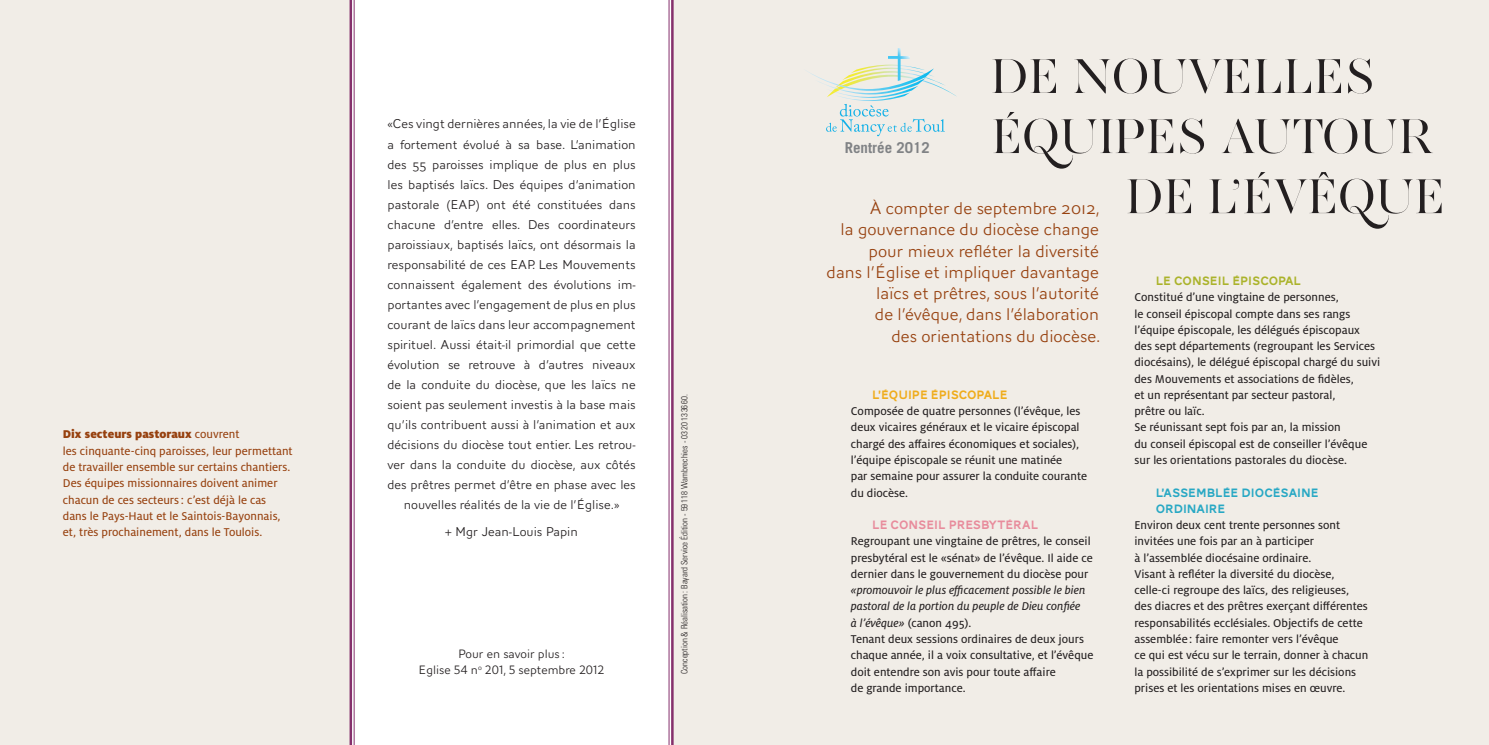
<style>
.page{position:relative;width:1489px;height:745px;background:#fff}
.page>*{position:absolute;margin:0;border:0;box-sizing:border-box;transform-origin:0 0}
.t1{font:300 50px/60px "AW Conqueror Didot";color:#231f20}
.t2{font:300 17.5px/21.2px "AW Conqueror Sans";color:#97410f;text-align:right}
.t3{font:700 15px "Trade Gothic";color:#808285}
.t4{font:300 13.12px/20px "AW Conqueror Sans";color:#231f20;text-align:center}
.t5{font:12.5px/16.2px "Milo OT Text";color:#231f20}
.t6{font:12.5px/16.2px "Milo OT Text";color:#97410f}
.t7{font:12.5px/16.2px "Milo OT Text Ita";color:#231f20}
.t8{font:300 12.5px/16.2px "AW Conqueror Sans";color:#231f20;text-align:center}
.t9{font:12.5px/16.2px "AW Conqueror Carved One";color:#28a8c4}
.t10{font:900 12.5px "Milo OT";color:#97410f}
.t11{font:12.5px "AW Conqueror Carved One";color:#e88c9c}
.t12{font:12.5px "AW Conqueror Carved One";color:#abb32b}
.t13{font:12.5px "AW Conqueror Carved One";color:#efac1c}
.t14{font:300 condensed 8.75px "Univers";color:#231f20}
.s1{font-family:"Milo OT Text";font-weight:400}
.s2{font-family:"Milo OT Text Ita"}
</style>
<div class="page">
<div style="left:0;top:0;width:1488px;height:744px;background:#f1ede7"></div>
<svg style="left:349px;top:0;width:325px;height:744px;background:#b582a5"></svg>
<div style="left:354px;top:0;width:315px;height:744px;background:#fff"></div>
<svg style="left:807px;top:48px;width:150px;height:88px"></svg>
<p class="t10" style="left:63px;top:427px;width:178px">Dix secteurs pastoraux <span class="s1">couvrent</span></p>
<p class="t6" style="left:63px;top:442px;width:231px">les cinquante-cinq paroisses, leur permettant de travailler ensemble sur certains chantiers.<br>Des équipes missionnaires doivent animer chacun de ces secteurs: c’est déjà le cas dans le Pays-Haut et le Saintois-Bayonnais, et, très prochainement, dans le Toulois.</p>
<p class="t4" style="left:387px;top:114px;width:250px">«Ces vingt dernières années, la vie de l’Église a fortement évolué à sa base. L’animation des 55 paroisses implique de plus en plus les baptisés laïcs. Des équipes d’animation pastorale (EAP) ont été constituées dans chacune d’entre elles. Des coordinateurs paroissiaux, baptisés laïcs, ont désormais la responsabilité de ces EAP. Les Mouvements connaissent également des évolutions im&shy;portantes avec l’engagement de plus en plus courant de laïcs dans leur accompagnement spirituel. Aussi était-il primordial que cette évolution se retrouve à d’autres niveaux de la conduite du diocèse, que les laïcs ne soient pas seulement investis à la base mais qu’ils contribuent aussi à l’animation et aux décisions du diocèse tout entier. Les retrou&shy;ver dans la conduite du diocèse, aux côtés des prêtres permet d’être en phase avec les nouvelles réalités de la vie de l’Église.»</p>
<p class="t4" style="left:445px;top:521px;width:134px">+ Mgr Jean-Louis Papin</p>
<p class="t8" style="left:418px;top:645px;width:187px">Pour en savoir plus :<br>Eglise 54 n<sup>o</sup> 201, 5 septembre 2012</p>
<p class="t14" style="left:679px;top:673px;width:281px;rotate:-90deg">Conception &amp; Réalisation : Bayard Service Édition - 59 118 Wambrechies - 03 20 13 36 60.</p>
<h1 class="t1" style="left:991px;top:46px;width:443px">DE NOUVELLES<br>ÉQUIPES AUTOUR<br>D</h1>
<p class="t3" style="left:844px;top:138px;width:87px">Rentrée 2012</p>
<h1 class="t1" style="left:1163px;top:166px;width:283px">E L’ÉVÊQUE</h1>
<h2 class="t2" style="left:826px;top:197px;width:275px">À compter de septembre 2012,<br>la gouvernance du diocèse change pour mieux refléter la diversité<br>dans l’Église et impliquer davantage laïcs et prêtres, sous l’autorité<br>de l’évêque, dans l’élaboration<br>des orientations du diocèse.</h2>
<p class="t12" style="left:1155px;top:275px;width:147px">LE CONSEIL ÉPISCOPAL</p>
<p class="t5" style="left:1134px;top:289px;width:247px">Constitué d’une vingtaine de personnes,<br>le conseil épiscopal compte dans ses rangs l’équipe épiscopale, les délégués épiscopaux des sept départements (regroupant les Services diocésains), le délégué épiscopal chargé du suivi des Mouvements et associations de fidèles,<br>et un représentant par secteur pastoral,<br>prêtre ou laïc.<br>Se réunissant sept fois par an, la mission<br>du conseil épiscopal est de conseiller l’évêque sur les orientations pastorales du diocèse.</p>
<p class="t9" style="left:1155px;top:485px;width:164px">L’ASSEMBLÉE DIOCÉSAINE<br>ORDINAIRE</p>
<p class="t5" style="left:1134px;top:517px;width:235px">Environ deux cent trente personnes sont invitées une fois par an à participer<br>à l’assemblée diocésaine ordinaire.<br>Visant à refléter la diversité du diocèse, celle-ci regroupe des laïcs, des religieuses, des diacres et des prêtres exerçant différentes responsabilités ecclésiales. Objectifs de cette assemblée : faire remonter vers l’évêque<br>ce qui est vécu sur le terrain, donner à chacun la possibilité de s’exprimer sur les décisions prises et les orientations mises en œuvre.</p>
<p class="t13" style="left:872px;top:389px;width:137px">L’ÉQUIPE ÉPISCOPALE</p>
<p class="t5" style="left:850px;top:403px;width:238px">Composée de quatre personnes (l’évêque, les deux vicaires généraux et le vicaire épiscopal chargé des affaires économiques et sociales), l’équipe épiscopale se réunit une matinée<br>par semaine pour assurer la conduite courante du diocèse.</p>
<p class="t11" style="left:872px;top:519px;width:168px">LE CONSEIL PRESBYTÉRAL</p>
<p class="t5" style="left:850px;top:533px;width:243px">Regroupant une vingtaine de prêtres, le conseil presbytéral est le «sénat» de l’évêque. Il aide ce dernier dans le gouvernement du diocèse pour</p>
<p class="t7" style="left:850px;top:582px;width:236px">«promouvoir le plus efficacement possible le bien pastoral de la portion du peuple de Dieu confiée</p>
<p class="t5" style="left:850px;top:614px;width:244px"><span class="s2">à l’évêque»</span> (canon 495).<br>Tenant deux sessions ordinaires de deux jours chaque année, il a voix consultative, et l’évêque doit entendre son avis pour toute affaire<br>de grande importance.</p>
</div>
